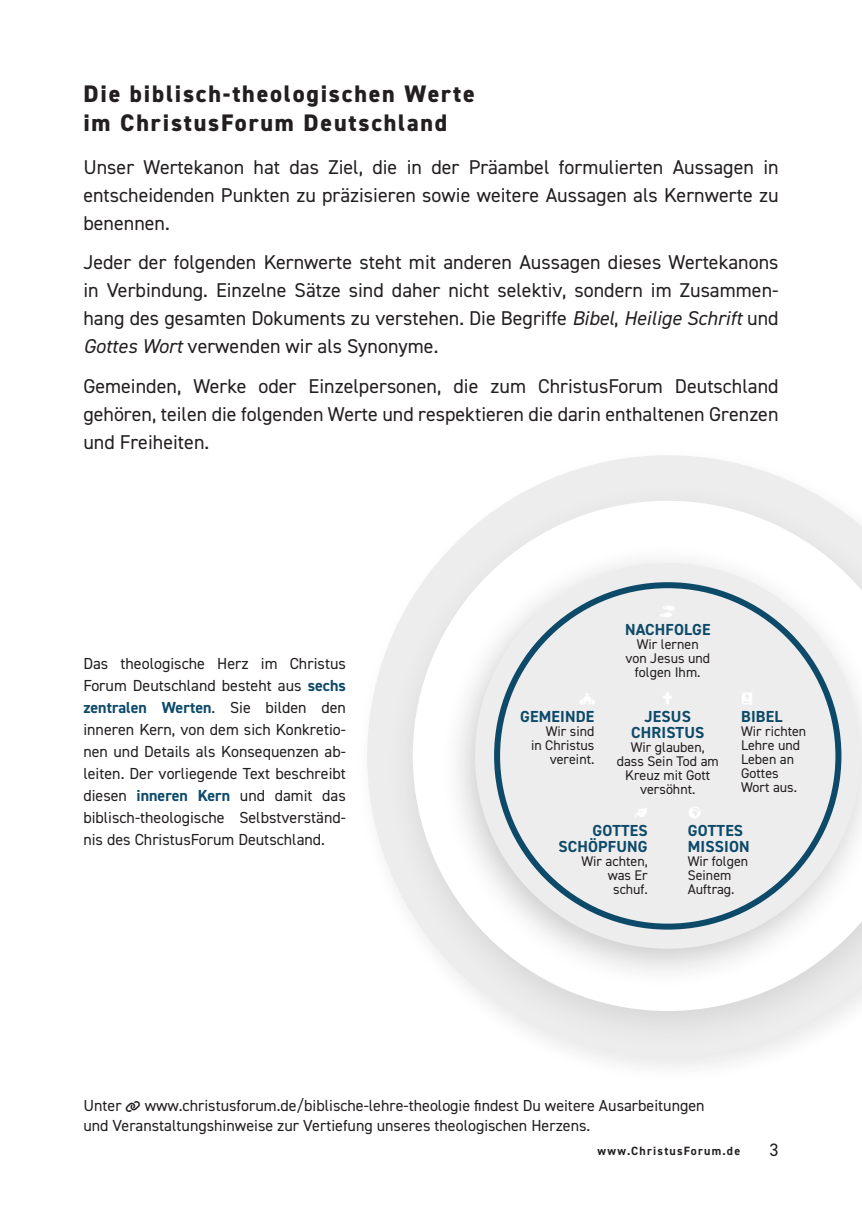
<style>
.page{position:relative;width:862px;height:1214px;background:#fff}
.page>*{position:absolute;margin:0;border:0;box-sizing:border-box;transform-origin:0 0}
.Überschrift_2{font:800 24px "DIN2014";letter-spacing:.075em;color:#231f20}
.Standard_Text{font:20px/28px "DIN2014";color:#231f20;text-align:justify}
.t1{font:18px "DIN2014";color:#231f20}
.Standard_Text-2{font:16px/22px "DIN2014";color:#231f20;text-align:justify}
.Fußnote{font:700 16px/16px "DIN2014";letter-spacing:.01em;color:#0d4a69;text-align:center}
.Fußnote-2{font:14px "DIN2014";color:#231f20}
.t2{font:700 12px "DIN2014";letter-spacing:.1em;color:#231f20}
.s1{font-style:italic}
.s2{font-weight:700;color:#0d4a69}
</style>
<div class="page">
<svg style="left:367px;top:455px;width:419px;height:601px"></svg>
<div style="left:384px;top:480px;width:478px;height:573px;background:#231f20;opacity:.12"></div>
<svg style="left:413px;top:500px;width:449px;height:510px"></svg>
<div style="left:439px;top:542px;width:423px;height:448px;background:#231f20;opacity:.24"></div>
<div style="left:475px;top:563px;width:385px;height:385px;background:#eeedee;border-radius:50%"></div>
<p class="Überschrift_2" style="left:83px;top:78px;width:393px">Die biblisch-theologischen Werte</p>
<p class="Überschrift_2" style="left:83px;top:107px;width:365px">im ChristusForum Deutschland</p>
<p class="Standard_Text" style="left:83px;top:152px;width:697px">Unser Wertekanon hat das Ziel, die in der Präambel formulierten Aussagen in entscheidenden Punkten zu präzisieren sowie weitere Aussagen als Kernwerte zu benennen.</p>
<p class="Standard_Text" style="left:83px;top:248px;width:697px">Jeder der folgenden Kernwerte steht mit anderen Aussagen dieses Wertekanons in Verbindung. Einzelne Sätze sind daher nicht selektiv, sondern im Zusammen&shy;hang des gesamten Dokuments zu verstehen. Die Begriffe <span class="s1">Bibel</span>, <span class="s1">Heilige Schrift</span> und <span class="s1">Gottes Wort</span> verwenden wir als Synonyme.</p>
<p class="Standard_Text" style="left:83px;top:371px;width:697px">Gemeinden, Werke oder Einzelpersonen, die zum ChristusForum Deutschland gehören, teilen die folgenden Werte und respektieren die darin enthaltenen Grenzen und Freiheiten.</p>
<p class="Standard_Text-2" style="left:83px;top:652px;width:264px">Das theologische Herz im Christus Forum Deutschland besteht aus <span class="s2">sechs zentralen Werten</span>. Sie bilden den inneren Kern, von dem sich Konkretio&shy;nen und Details als Konsequenzen ab&shy;leiten. Der vorliegende Text beschreibt diesen <span class="s2">inneren Kern</span> und damit das biblisch-theologische Selbstverständ&shy;nis des ChristusForum Deutschland.</p>
<p class="Fußnote" style="left:520px;top:707px;width:76px">GEMEINDE</p>
<p class="Fußnote-2" style="left:546px;top:722px;width:50px">Wir sind</p>
<p class="Fußnote-2" style="left:531px;top:736px;width:65px">in Christus</p>
<p class="Fußnote-2" style="left:550px;top:750px;width:46px">vereint.</p>
<p class="Fußnote" style="left:625px;top:621px;width:87px">NACHFOLGE</p>
<p class="Fußnote-2" style="left:637px;top:635px;width:63px">Wir lernen</p>
<p class="Fußnote-2" style="left:625px;top:649px;width:86px">von Jesus und</p>
<p class="Fußnote-2" style="left:635px;top:663px;width:67px">folgen Ihm.</p>
<p class="Fußnote" style="left:631px;top:707px;width:75px">JESUS<br>CHRISTUS</p>
<p class="Fußnote-2" style="left:631px;top:738px;width:76px">Wir glauben,</p>
<p class="Fußnote-2" style="left:617px;top:752px;width:103px">dass Sein Tod am</p>
<p class="Fußnote-2" style="left:625px;top:766px;width:87px">Kreuz mit Gott</p>
<p class="Fußnote-2" style="left:640px;top:780px;width:57px">versöhnt.</p>
<p class="Fußnote" style="left:741px;top:707px;width:43px">BIBEL</p>
<p class="Fußnote-2" style="left:741px;top:722px;width:67px">Wir richten</p>
<p class="Fußnote-2" style="left:741px;top:736px;width:61px">Lehre und</p>
<p class="Fußnote-2" style="left:741px;top:750px;width:55px">Leben an</p>
<p class="Fußnote-2" style="left:741px;top:764px;width:39px">Gottes</p>
<p class="Fußnote-2" style="left:741px;top:778px;width:57px">Wort aus.</p>
<p class="Fußnote" style="left:558px;top:822px;width:91px;text-align:right">GOTTES<br>SCHÖPFUNG</p>
<p class="Fußnote-2" style="left:581px;top:852px;width:68px">Wir achten,</p>
<p class="Fußnote-2" style="left:608px;top:866px;width:42px">was Er</p>
<p class="Fußnote-2" style="left:613px;top:880px;width:36px">schuf.</p>
<p class="Fußnote" style="left:688px;top:822px;width:57px">GOTTES</p>
<p class="Fußnote" style="left:688px;top:838px;width:63px">MISSION</p>
<p class="Fußnote-2" style="left:688px;top:852px;width:62px">Wir folgen</p>
<p class="Fußnote-2" style="left:688px;top:866px;width:45px">Seinem</p>
<p class="Fußnote-2" style="left:688px;top:880px;width:48px">Auftrag.</p>
<p class="Standard_Text-2" style="left:83px;top:1094px;width:623px;line-height:20px">Unter ●■ www.christusforum.de/biblische-lehre-theologie findest Du weitere Ausarbeitungen und Veranstaltungshinweise zur Vertiefung unseres theologischen Herzens.</p>
<p class="t2" style="left:597px;top:1142px;width:144px">www.ChristusForum.de</p>
<p class="t1" style="left:769px;top:1138px;width:10px">3</p>
</div>
